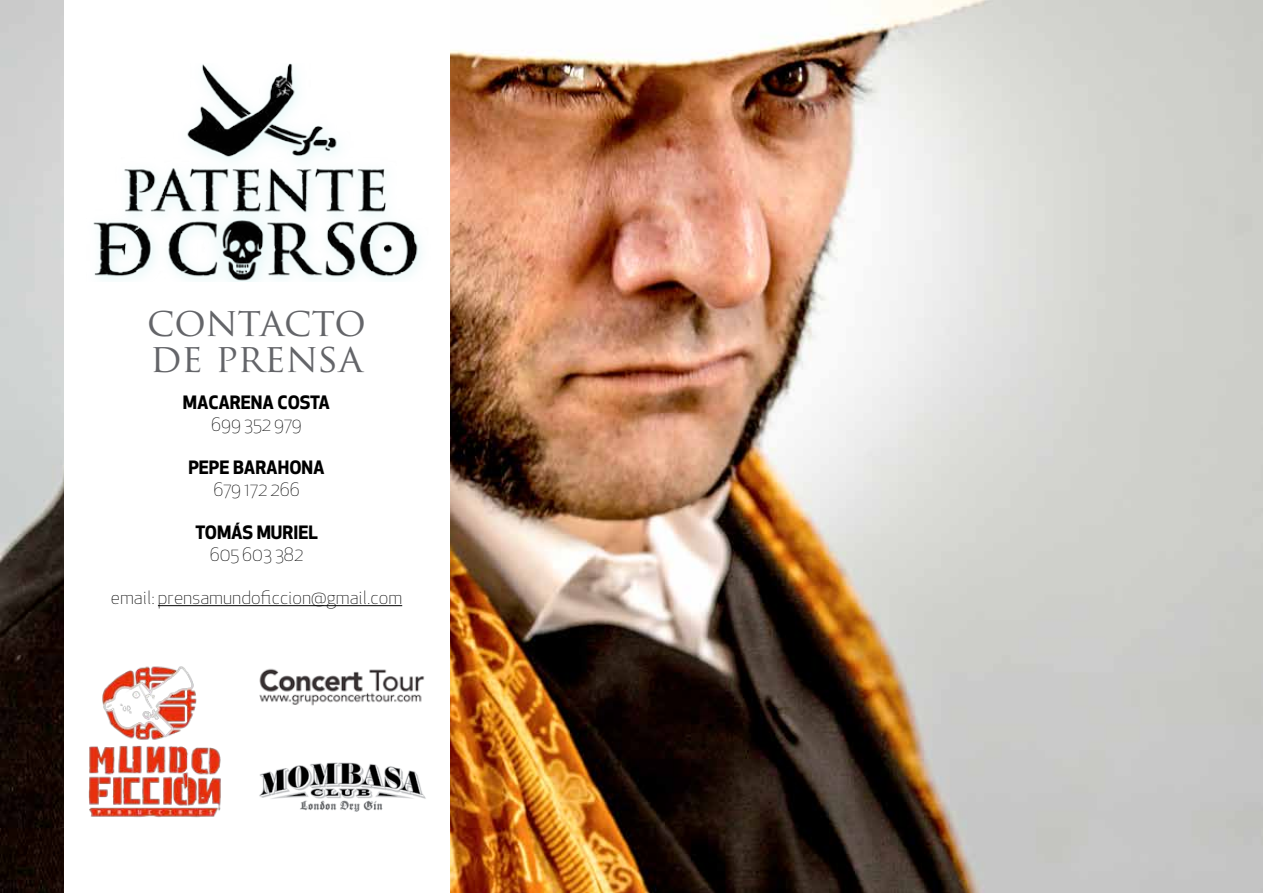
<style>
.page{position:relative;width:1263px;height:893px;background:#fff}
.page>*{position:absolute;margin:0;border:0;box-sizing:border-box;transform-origin:0 0}
.t1{font:39px/36px "Trajan Pro";letter-spacing:-.005em;color:#646569}
.t2{font:300 18px "Apex New";color:#000}
.t3{font:700 18px "Apex New";color:#000}
</style>
<div class="page">
<img style="left:0;top:0;width:1263px;height:893px">
<div style="left:64px;top:0;width:385px;height:893px;background:#fff"></div>
<img style="left:93px;top:64px;width:328px;height:218px">
<hr style="left:158px;top:605px;width:244px;height:1px;background:#000">
<img style="left:259px;top:762px;width:167px;height:50px">
<img style="left:259px;top:668px;width:166px;height:38px">
<img style="left:88px;top:666px;width:133px;height:152px">
<h1 class="t1" style="left:147px;top:304px;width:220px">CONTACTO<br>DE PRENSA</h1>
<p class="t3" style="left:183px;top:390px;width:149px">MACARENA COSTA</p>
<p class="t2" style="left:211px;top:413px;width:92px">699 352 979</p>
<p class="t3" style="left:188px;top:455px;width:138px">PEPE BARAHONA</p>
<p class="t2" style="left:213px;top:478px;width:88px">679 172 266</p>
<p class="t3" style="left:195px;top:519px;width:124px">TOMÁS MURIEL</p>
<p class="t2" style="left:210px;top:543px;width:95px">605 603 382</p>
<p class="t2" style="left:111px;top:586px;width:293px">email: prensamundoficcion@gmail.com</p>
</div>
